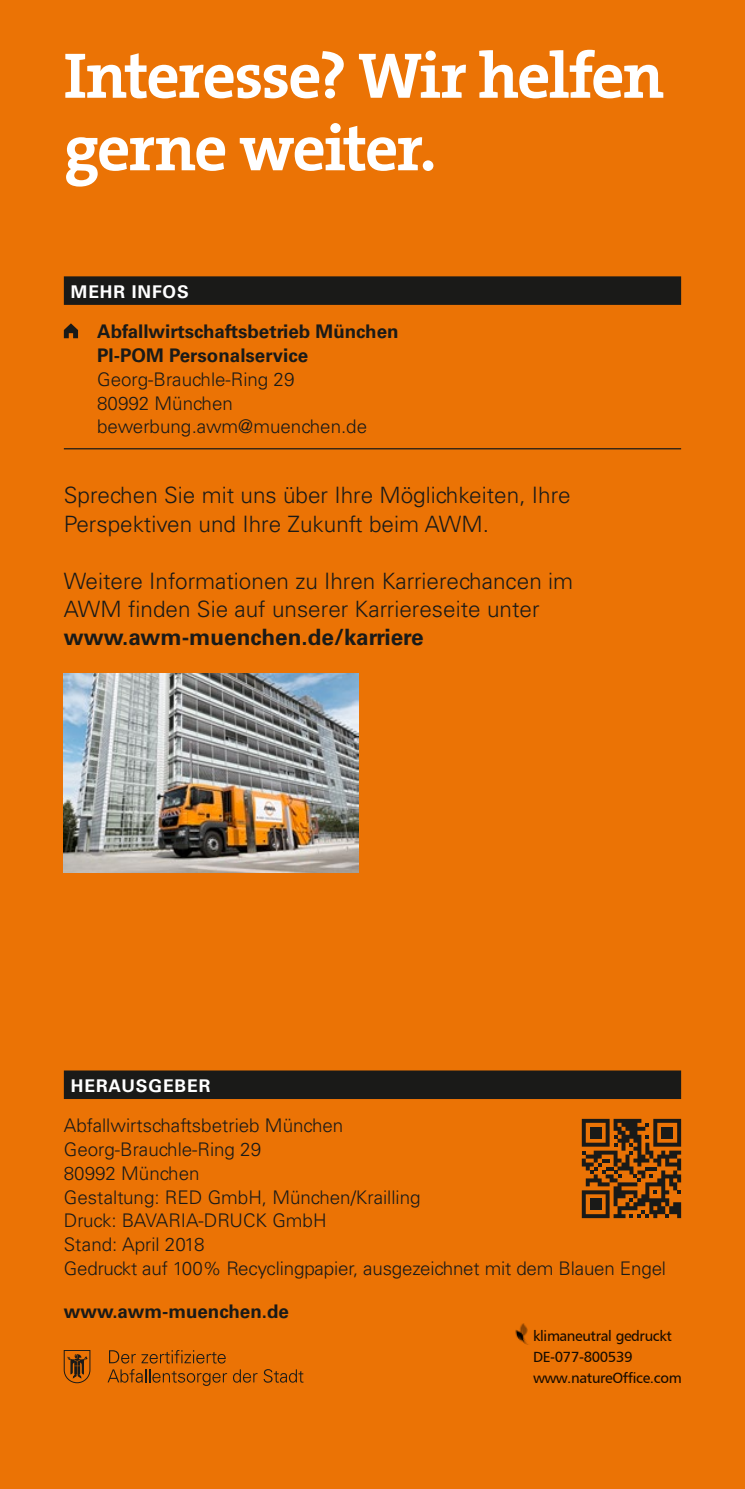
<style>
.page{position:relative;width:745px;height:1489px;background:#fff}
.page>*{position:absolute;margin:0;border:0;box-sizing:border-box;transform-origin:0 0}
.t1{font:65px/72.5px "The Serif HP7 Bld";letter-spacing:-.03em;color:#fff}
.t2{font:300 22.5px/28.2px "Univers LT Std";color:#1a1a18}
.t3{font:700 22.5px "Univers LT Std";color:#1a1a18}
.t4{font:300 18.75px/23.8px "Univers LT Std";color:#1a1a18}
.t5{font:700 18.75px/23.8px "Univers LT Std";color:#1a1a18}
.t6{font:700 17.5px "Univers LT Std";letter-spacing:.05em;color:#fff}
.t7{font:14.75px/21px "Humanist 777 BT Roman B";letter-spacing:-.025em;color:#1a1a18}
</style>
<div class="page">
<div style="left:0;top:0;width:744px;height:1488px;background:#eb7305"></div>
<div style="left:64px;top:276px;width:616px;height:29px;background:#1a1a18"></div>
<hr style="left:64px;top:448px;width:616px;height:1px;background:#1a1a18">
<svg style="left:64px;top:323px;width:14px;height:15px"></svg>
<div style="left:64px;top:1070px;width:616px;height:28px;background:#1a1a18"></div>
<svg style="left:64px;top:1350px;width:27px;height:33px"></svg>
<svg style="left:107px;top:1350px;width:120px;height:35px"></svg>
<svg style="left:233px;top:1369px;width:24px;height:13px"></svg>
<svg style="left:263px;top:1369px;width:40px;height:13px"></svg>
<svg style="left:581px;top:1118px;width:99px;height:99px"></svg>
<img style="left:515px;top:1323px;width:13px;height:20px">
<img style="left:64px;top:673px;width:294px;height:199px">
<h1 class="t1" style="left:64px;top:39px;width:601px">Interesse? Wir helfen gerne weiter.</h1>
<p class="t6" style="left:71px;top:281px;width:119px">MEHR INFOS</p>
<p class="t5" style="left:97px;top:320px;width:303px">Abfallwirtschaftsbetrieb München<br>PI-POM Personalservice</p>
<p class="t4" style="left:97px;top:367px;width:271px">Georg-Brauchle-Ring 29<br>80992 München bewerbung.awm@muenchen.de</p>
<p class="t2" style="left:64px;top:481px;width:508px">Sprechen Sie mit uns über Ihre Möglichkeiten, Ihre<br>Perspektiven und Ihre Zukunft beim AWM.</p>
<p class="t2" style="left:64px;top:566px;width:510px">Weitere Informationen zu Ihren Karrierechancen im<br>AWM finden Sie auf unserer Karriereseite unter</p>
<p class="t3" style="left:64px;top:624px;width:361px">www.awm-muenchen.de/karriere</p>
<p class="t6" style="left:71px;top:1075px;width:141px">HERAUSGEBER</p>
<p class="t4" style="left:64px;top:1113px;width:603px">Abfallwirtschaftsbetrieb München<br>Georg-Brauchle-Ring 29<br>80992 München<br>Gestaltung: RED GmbH, München/Krailling<br>Druck: BAVARIA-DRUCK GmbH<br>Stand: April 2018<br>Gedruckt auf 100% Recyclingpapier, ausgezeichnet mit dem Blauen Engel</p>
<p class="t5" style="left:64px;top:1298px;width:226px">www.awm-muenchen.de</p>
<p class="t7" style="left:532px;top:1324px;width:150px">klimaneutral gedruckt<br>DE-077-800539 www.natureOffice.com</p>
</div>
